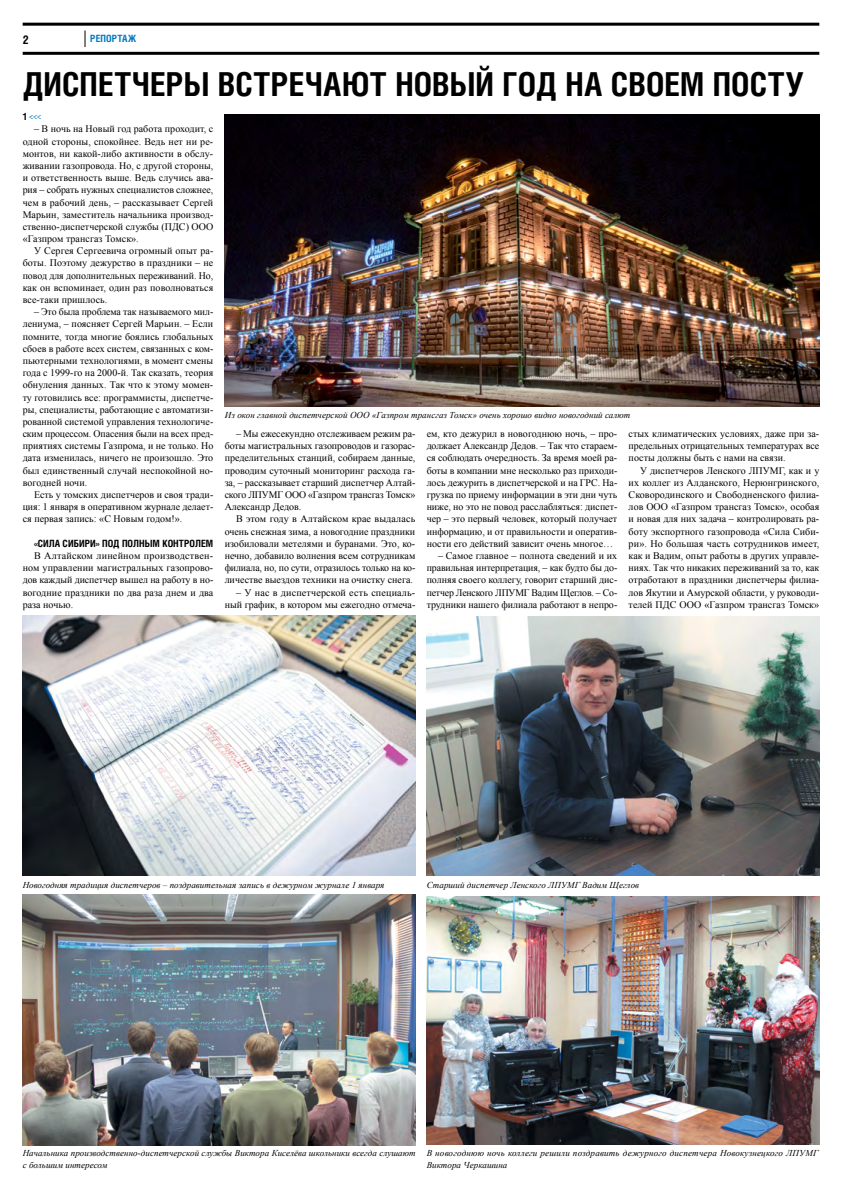
<style>
.page{position:relative;width:842px;height:1191px;background:#fff}
.page>*{position:absolute;margin:0;border:0;box-sizing:border-box;transform-origin:0 0}
.t1{font:700 33px "Helios Cond";letter-spacing:.005em;color:#000}
.t2{font:700 12px "Helios Cond C";color:#000}
.t3{font:10px/12.2px "Times New Roman";color:#000;text-align:justify}
.t4{font:700 10px "Helios Cond C";letter-spacing:.005em;color:#000}
.t5{font:700 10px "Helios Cond C";color:#0079c1}
.t6{font:700 10px "Times New Roman";color:#0079c1}
.t7{font:italic 9px/12.2px "Times New Roman";letter-spacing:.005em;color:#000}
</style>
<div class="page">
<hr style="left:23px;top:52px;width:796px;height:3px;background:#000">
<hr style="left:23px;top:23px;width:796px;height:3px;background:#000">
<svg style="left:85px;top:30px;width:1px;height:17px"></svg>
<img style="left:23px;top:616px;width:392px;height:260px">
<img style="left:427px;top:896px;width:392px;height:248px">
<img style="left:225px;top:114px;width:594px;height:292px">
<img style="left:427px;top:616px;width:392px;height:260px">
<img style="left:23px;top:894px;width:392px;height:251px">
<p class="t2" style="left:23px;top:32px;width:8px">2</p>
<p class="t5" style="left:90px;top:33px;width:47px">Репортаж</p>
<h1 class="t1" style="left:23px;top:64px;width:782px">Диспетчеры встречают Новый год на своем посту</h1>
<p class="t6" style="left:30px;top:120px;width:7px;rotate:-90deg">^^^</p>
<p class="t4" style="left:23px;top:111px;width:6px">1</p>
<p class="t3" style="left:23px;top:123px;width:192px;text-indent:11px">– В ночь на Новый год работа проходит, с одной стороны, спокойнее. Ведь нет ни ре&shy;монтов, ни какой-либо активности в обслу&shy;живании газопровода. Но, с другой стороны, и ответственность выше. Ведь случись ава&shy;рия – собрать нужных специалистов сложнее, чем в рабочий день, – рассказывает Сергей Марьин, заместитель начальника производ&shy;ственно-диспетчерской службы (ПДС) ООО «Газпром трансгаз Томск».</p>
<p class="t3" style="left:23px;top:245px;width:192px;text-indent:11px">У Сергея Сергеевича огромный опыт ра&shy;боты. Поэтому дежурство в праздники – не повод для дополнительных переживаний. Но, как он вспоминает, один раз поволноваться все-таки пришлось.</p>
<p class="t3" style="left:23px;top:305px;width:192px;text-indent:11px">– Это была проблема так называемого мил&shy;лениума, – поясняет Сергей Марьин. – Если помните, тогда многие боялись глобальных сбоев в работе всех систем, связанных с ком&shy;пьютерными технологиями, в момент смены года с 1999-го на 2000-й. Так сказать, теория обнуления данных. Так что к этому момен&shy;ту готовились все: программисты, диспетче&shy;ры, специалисты, работающие с автоматизи&shy;рованной системой управления технологиче&shy;ским процессом. Опасения были на всех пред&shy;приятиях системы Газпрома, и не только. Но дата изменилась, ничего не произошло. Это был единственный случай неспокойной но&shy;вогодней ночи.</p>
<p class="t3" style="left:23px;top:488px;width:192px;text-indent:11px">Есть у томских диспетчеров и своя тради&shy;ция: 1 января в оперативном журнале делает&shy;ся первая запись: «С Новым годом!».</p>
<p class="t4" style="left:34px;top:537px;width:181px">«Сила Сибири» под полным контролем</p>
<p class="t3" style="left:23px;top:549px;width:192px;text-indent:11px">В Алтайском линейном производствен&shy;ном управлении магистральных газопрово&shy;дов каждый диспетчер вышел на работу в но&shy;вогодние праздники по два раза днем и два раза ночью.</p>
<p class="t7" style="left:225px;top:408px;width:407px">Из окон главной диспетчерской ООО «Газпром трансгаз Томск» очень хорошо видно новогодний салют</p>
<p class="t3" style="left:225px;top:427px;width:192px;text-indent:11px">– Мы ежесекундно отслеживаем режим ра&shy;боты магистральных газопроводов и газорас&shy;пределительных станций, собираем данные, проводим суточный мониторинг расхода га&shy;за, – рассказывает старший диспетчер Алтай&shy;ского ЛПУМГ ООО «Газпром трансгаз Томск» Александр Дедов.</p>
<p class="t3" style="left:225px;top:513px;width:192px;text-indent:11px">В этом году в Алтайском крае выдалась очень снежная зима, а новогодние праздники изобиловали метелями и буранами. Это, ко&shy;нечно, добавило волнения всем сотрудникам филиала, но, по сути, отразилось только на ко&shy;личестве выездов техники на очистку снега.</p>
<p class="t3" style="left:225px;top:586px;width:192px;text-align:right">– У нас в диспетчерской есть специаль&shy;ный график, в котором мы ежегодно отмеча-</p>
<p class="t3" style="left:427px;top:427px;width:192px">ем, кто дежурил в новогоднюю ночь, – про&shy;должает Александр Дедов. – Так что стараем&shy;ся соблюдать очередность. За время моей ра&shy;боты в компании мне несколько раз приходи&shy;лось дежурить в диспетчерской и на ГРС. На&shy;грузка по приему информации в эти дни чуть ниже, но это не повод расслабляться: диспет&shy;чер – это первый человек, который получает информацию, и от правильности и оператив&shy;ности его действий зависит очень многое…</p>
<p class="t3" style="left:427px;top:549px;width:192px;text-indent:11px">– Самое главное – полнота сведений и их правильная интерпретация, – как будто бы до&shy;полняя своего коллегу, говорит старший дис&shy;петчер Ленского ЛПУМГ Вадим Щеглов. – Со&shy;трудники нашего филиала работают в непро-</p>
<p class="t3" style="left:629px;top:427px;width:192px">стых климатических условиях, даже при за&shy;предельных отрицательных температурах все посты должны быть с нами на связи.</p>
<p class="t3" style="left:629px;top:464px;width:192px;text-indent:11px">У диспетчеров Ленского ЛПУМГ, как и у их коллег из Алданского, Нерюнгринского, Сковородинского и Свободненского филиа&shy;лов ООО «Газпром трансгаз Томск», особая и новая для них задача – контролировать ра&shy;боту экспортного газопровода «Сила Сиби&shy;ри». Но большая часть сотрудников имеет, как и Вадим, опыт работы в других управле&shy;ниях. Так что никаких переживаний за то, как отработают в праздники диспетчеры филиа&shy;лов Якутии и Амурской области, у руководи&shy;телей ПДС ООО «Газпром трансгаз Томск»</p>
<p class="t7" style="left:23px;top:878px;width:363px">Новогодняя традиция диспетчеров – поздравительная запись в дежурном журнале 1 января</p>
<p class="t7" style="left:427px;top:878px;width:214px">Старший диспетчер Ленского ЛПУМГ Вадим Щеглов</p>
<p class="t7" style="left:23px;top:1146px;width:395px">Начальника производственно-диспетчерской службы Виктора Киселёва школьники всегда слушают с большим интересом</p>
<p class="t7" style="left:427px;top:1146px;width:393px">В новогоднюю ночь коллеги решили поздравить дежурного диспетчера Новокузнецкого ЛПУМГ<br>Виктора Черкашина</p>
</div>
